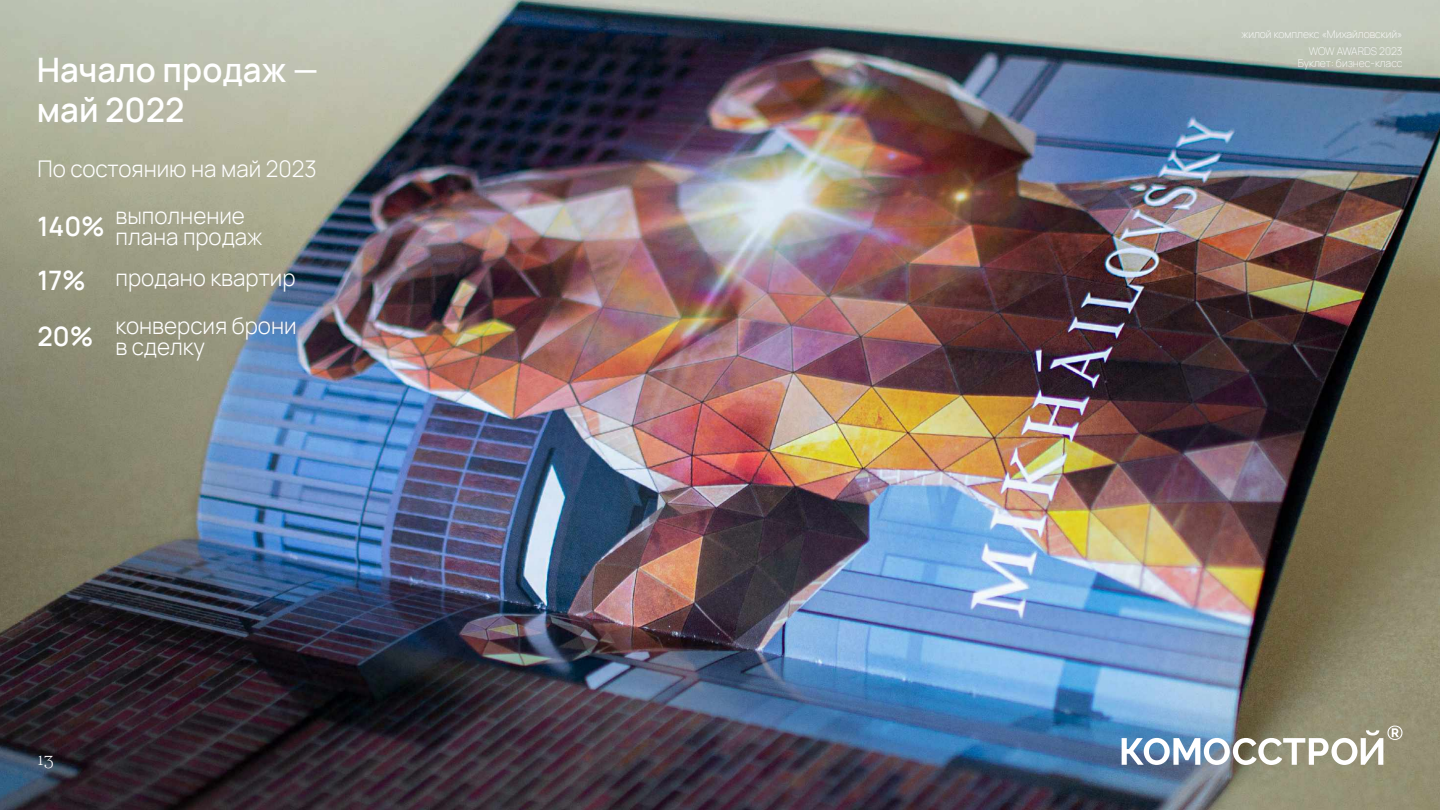
<style>
.page{position:relative;width:1440px;height:810px;background:#fff}
.page>*{position:absolute;margin:0;border:0;box-sizing:border-box;transform-origin:0 0}
.t1{font:600 33px/39.6px "Manrope";color:#fff}
.t2{font:600 26.25px "Manrope";color:#fff}
.t3{font:300 22.5px/21px "Manrope";color:#fff}
.t4{font:300 20.25px "Wremena";color:#fff}
.t5{font:200 10.5px/17.1px "Manrope";color:#fff;text-align:right}
</style>
<div class="page">
<img style="left:0;top:0;width:1440px;height:810px">
<svg style="left:1122px;top:726px;width:280px;height:39px"></svg>
<h1 class="t1" style="left:37px;top:48px;width:283px">Начало продаж — май 2022</h1>
<p class="t3" style="left:38px;top:157px;width:281px">По состоянию на май 2023</p>
<p class="t2" style="left:38px;top:206px;width:69px">140%</p>
<p class="t3" style="left:116px;top:204px;width:149px">выполнение плана продаж</p>
<p class="t2" style="left:38px;top:259px;width:50px">17%</p>
<p class="t2" style="left:38px;top:316px;width:57px">20%</p>
<p class="t3" style="left:116px;top:266px;width:182px">продано квартир</p>
<p class="t3" style="left:116px;top:314px;width:183px">конверсия брони в сделку</p>
<p class="t4" style="left:38px;top:747px;width:18px">13</p>
<p class="t5" style="left:1241px;top:25px;width:163px">жилой комплекс «Михайловский»<br>WOW AWARDS 2023</p>
<p class="t5" style="left:1298px;top:54px;width:106px">Буклет: бизнес-класс</p>
</div>
